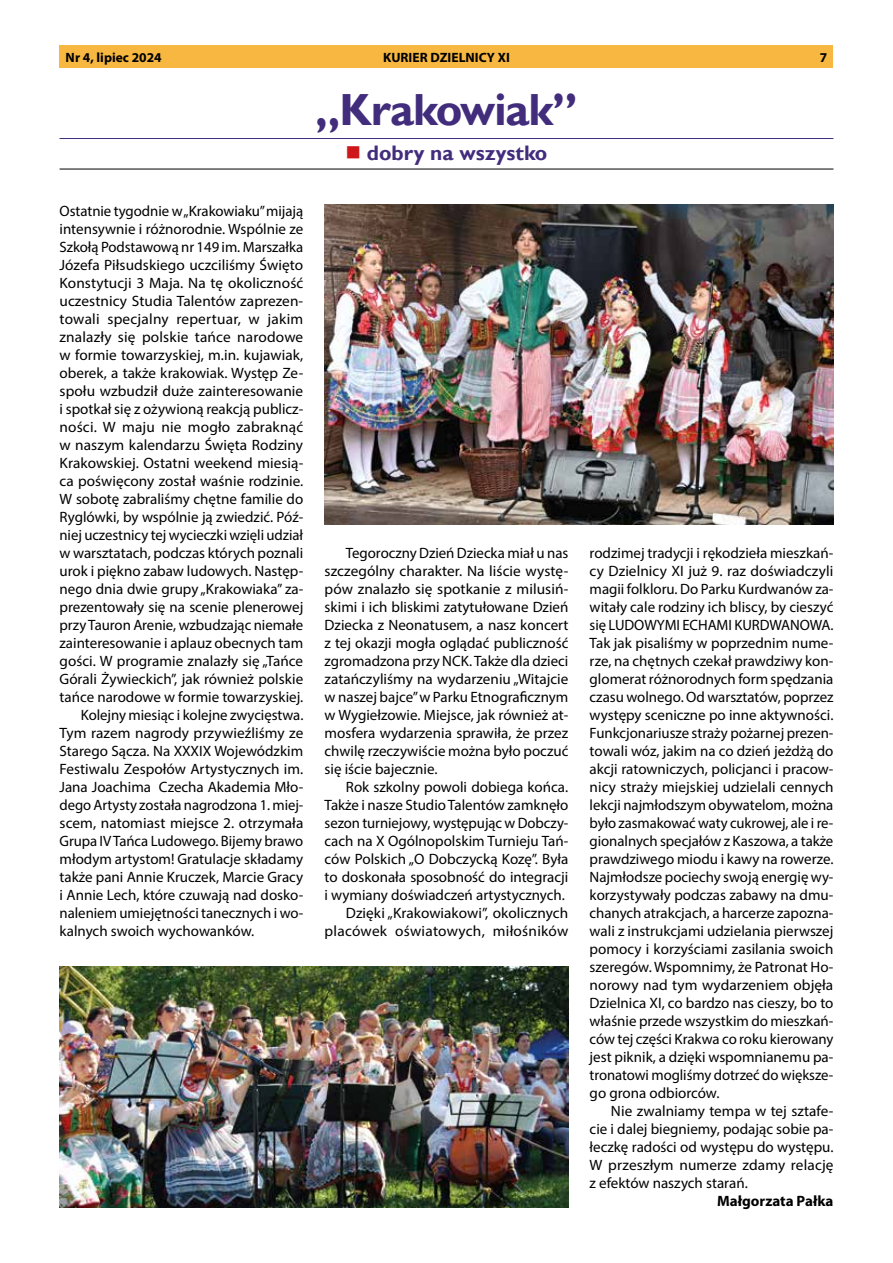
<style>
.page{position:relative;width:893px;height:1263px;background:#fff}
.page>*{position:absolute;margin:0;border:0;box-sizing:border-box;transform-origin:0 0}
.t1{font:700 45px "Gill Sans";letter-spacing:-.02em;color:#422d7d}
.t2{font:700 21px "Gill Sans";color:#422d7d}
.t3{font:15px/18px "Myriad Pro";color:#000;text-align:justify}
.t4{font:700 15px "Myriad Pro";color:#000}
.t5{font:700 13.5px "Myriad Pro";color:#000}
</style>
<div class="page">
<div style="left:60px;top:46px;width:773px;height:22px;background:#f7b741"></div>
<hr style="left:60px;top:138px;width:773px;height:1px;background:#422d7d">
<hr style="left:60px;top:169px;width:773px;height:1px;background:#000">
<img style="left:325px;top:204px;width:508px;height:320px">
<img style="left:60px;top:967px;width:508px;height:241px">
<p class="t5" style="left:66px;top:49px;width:98px">Nr 4, lipiec 2024</p>
<p class="t5" style="left:383px;top:49px;width:128px">KURIER DZIELNICY XI</p>
<p class="t5" style="left:820px;top:49px;width:9px">7</p>
<h1 class="t1" style="left:315px;top:82px;width:264px">„Krakowiak”</h1>
<h2 class="t2" style="left:367px;top:140px;width:182px">dobry na wszystko</h2>
<p class="t3" style="left:60px;top:202px;width:245px">Ostatnie tygodnie w „Krakowiaku” mijają</p>
<p class="t3" style="left:60px;top:220px;width:245px">intensywnie i różnorodnie. Wspólnie ze</p>
<p class="t3" style="left:60px;top:238px;width:245px">Szkołą Podstawową nr 149 im. Marszałka</p>
<p class="t3" style="left:60px;top:256px;width:245px">Józefa Piłsudskiego uczciliśmy Święto</p>
<p class="t3" style="left:60px;top:274px;width:245px">Konstytucji 3 Maja. Na tę okoliczność</p>
<p class="t3" style="left:60px;top:292px;width:245px">uczestnicy Studia Talentów zaprezen-</p>
<p class="t3" style="left:60px;top:310px;width:245px">towali specjalny repertuar, w jakim</p>
<p class="t3" style="left:60px;top:328px;width:245px">znalazły się polskie tańce narodowe</p>
<p class="t3" style="left:60px;top:346px;width:245px">w formie towarzyskiej, m.in. kujawiak,</p>
<p class="t3" style="left:60px;top:364px;width:245px">oberek, a także krakowiak. Występ Ze-</p>
<p class="t3" style="left:60px;top:382px;width:245px">społu wzbudził duże zainteresowanie</p>
<p class="t3" style="left:60px;top:400px;width:245px">i spotkał się z ożywioną reakcją publicz-</p>
<p class="t3" style="left:60px;top:418px;width:245px">ności. W maju nie mogło zabraknąć</p>
<p class="t3" style="left:60px;top:436px;width:245px">w naszym kalendarzu Święta Rodziny</p>
<p class="t3" style="left:60px;top:454px;width:245px">Krakowskiej. Ostatni weekend miesią-</p>
<p class="t3" style="left:60px;top:472px;width:245px">ca poświęcony został waśnie rodzinie.</p>
<p class="t3" style="left:60px;top:490px;width:245px">W sobotę zabraliśmy chętne familie do</p>
<p class="t3" style="left:60px;top:508px;width:245px">Ryglówki, by wspólnie ją zwiedzić. Póź-</p>
<p class="t3" style="left:60px;top:526px;width:245px">niej uczestnicy tej wycieczki wzięli udział</p>
<p class="t3" style="left:60px;top:544px;width:245px">w warsztatach, podczas których poznali</p>
<p class="t3" style="left:60px;top:562px;width:245px">urok i piękno zabaw ludowych. Następ-</p>
<p class="t3" style="left:60px;top:580px;width:245px">nego dnia dwie grupy „Krakowiaka” za-</p>
<p class="t3" style="left:60px;top:598px;width:245px">prezentowały się na scenie plenerowej</p>
<p class="t3" style="left:60px;top:616px;width:245px">przy Tauron Arenie, wzbudzając niemałe</p>
<p class="t3" style="left:60px;top:634px;width:245px">zainteresowanie i aplauz obecnych tam</p>
<p class="t3" style="left:60px;top:652px;width:245px">gości. W programie znalazły się „Tańce</p>
<p class="t3" style="left:60px;top:670px;width:245px">Górali Żywieckich”, jak również polskie</p>
<p class="t3" style="left:60px;top:688px;width:245px">tańce narodowe w formie towarzyskiej.</p>
<p class="t3" style="left:81px;top:706px;width:224px">Kolejny miesiąc i kolejne zwycięstwa.</p>
<p class="t3" style="left:60px;top:724px;width:245px">Tym razem nagrody przywieźliśmy ze</p>
<p class="t3" style="left:60px;top:742px;width:245px">Starego Sącza. Na XXXIX Wojewódzkim</p>
<p class="t3" style="left:60px;top:760px;width:245px">Festiwalu Zespołów Artystycznych im.</p>
<p class="t3" style="left:60px;top:778px;width:245px">Jana Joachima Czecha Akademia Mło-</p>
<p class="t3" style="left:60px;top:796px;width:245px">dego Artysty została nagrodzona 1. miej-</p>
<p class="t3" style="left:60px;top:814px;width:245px">scem, natomiast miejsce 2. otrzymała</p>
<p class="t3" style="left:60px;top:832px;width:245px">Grupa IV Tańca Ludowego. Bijemy brawo</p>
<p class="t3" style="left:60px;top:850px;width:245px">młodym artystom! Gratulacje składamy</p>
<p class="t3" style="left:60px;top:868px;width:245px">także pani Annie Kruczek, Marcie Gracy</p>
<p class="t3" style="left:60px;top:886px;width:245px">i Annie Lech, które czuwają nad dosko-</p>
<p class="t3" style="left:60px;top:904px;width:245px">naleniem umiejętności tanecznych i wo-</p>
<p class="t3" style="left:60px;top:922px;width:196px">kalnych swoich wychowanków.</p>
<p class="t3" style="left:325px;top:544px;width:245px;text-indent:21px">Tegoroczny Dzień Dziecka miał u nas szczególny charakter. Na liście wystę&shy;pów znalazło się spotkanie z milusiń&shy;skimi i ich bliskimi zatytułowane Dzień Dziecka z Neonatusem, a nasz koncert z tej okazji mogła oglądać publiczność zgromadzona przy NCK. Także dla dzieci zatańczyliśmy na wydarzeniu „Witajcie w naszej bajce” w Parku Etnograficznym w Wygiełzowie. Miejsce, jak również at&shy;mosfera wydarzenia sprawiła, że przez chwilę rzeczywiście można było poczuć się iście bajecznie.</p>
<p class="t3" style="left:325px;top:778px;width:245px;text-align:right">Rok szkolny powoli dobiega końca.<br>Także i nasze Studio Talentów zamknęło sezon turniejowy, występując w Dobczy&shy;cach na X Ogólnopolskim Turnieju Tań&shy;ców Polskich „O Dobczycką Kozę”. Była to doskonała sposobność do integracji i wymiany doświadczeń artystycznych.<br>Dzięki „Krakowiakowi”, okolicznych placówek oświatowych, miłośników</p>
<p class="t3" style="left:590px;top:544px;width:245px">rodzimej tradycji i rękodzieła mieszkań&shy;cy Dzielnicy XI już 9. raz doświadczyli magii folkloru. Do Parku Kurdwanów za&shy;witały cale rodziny ich bliscy, by cieszyć się LUDOWYMI ECHAMI KURDWANOWA.<br>Tak jak pisaliśmy w poprzednim nume&shy;rze, na chętnych czekał prawdziwy kon&shy;glomerat różnorodnych form spędzania czasu wolnego. Od warsztatów, poprzez występy sceniczne po inne aktywności.<br>Funkcjonariusze straży pożarnej prezen&shy;towali wóz, jakim na co dzień jeżdżą do akcji ratowniczych, policjanci i pracow&shy;nicy straży miejskiej udzielali cennych lekcji najmłodszym obywatelom, można było zasmakować waty cukrowej, ale i re&shy;gionalnych specjałów z Kaszowa, a także prawdziwego miodu i kawy na rowerze.<br>Najmłodsze pociechy swoją energię wy&shy;korzystywały podczas zabawy na dmu&shy;chanych atrakcjach, a harcerze zapozna&shy;wali z instrukcjami udzielania pierwszej pomocy i korzyściami zasilania swoich szeregów. Wspomnimy, że Patronat Ho&shy;norowy nad tym wydarzeniem objęła Dzielnica XI, co bardzo nas cieszy, bo to właśnie przede wszystkim do mieszkań&shy;ców tej części Krakwa co roku kierowany jest piknik, a dzięki wspomnianemu pa&shy;tronatowi mogliśmy dotrzeć do większe&shy;go grona odbiorców.</p>
<p class="t3" style="left:590px;top:1102px;width:245px;text-indent:21px">Nie zwalniamy tempa w tej sztafe&shy;cie i dalej biegniemy, podając sobie pa&shy;łeczkę radości od występu do występu.<br>W przeszłym numerze zdamy relację z efektów naszych starań.</p>
<p class="t4" style="left:717px;top:1191px;width:118px">Małgorzata Pałka</p>
</div>
